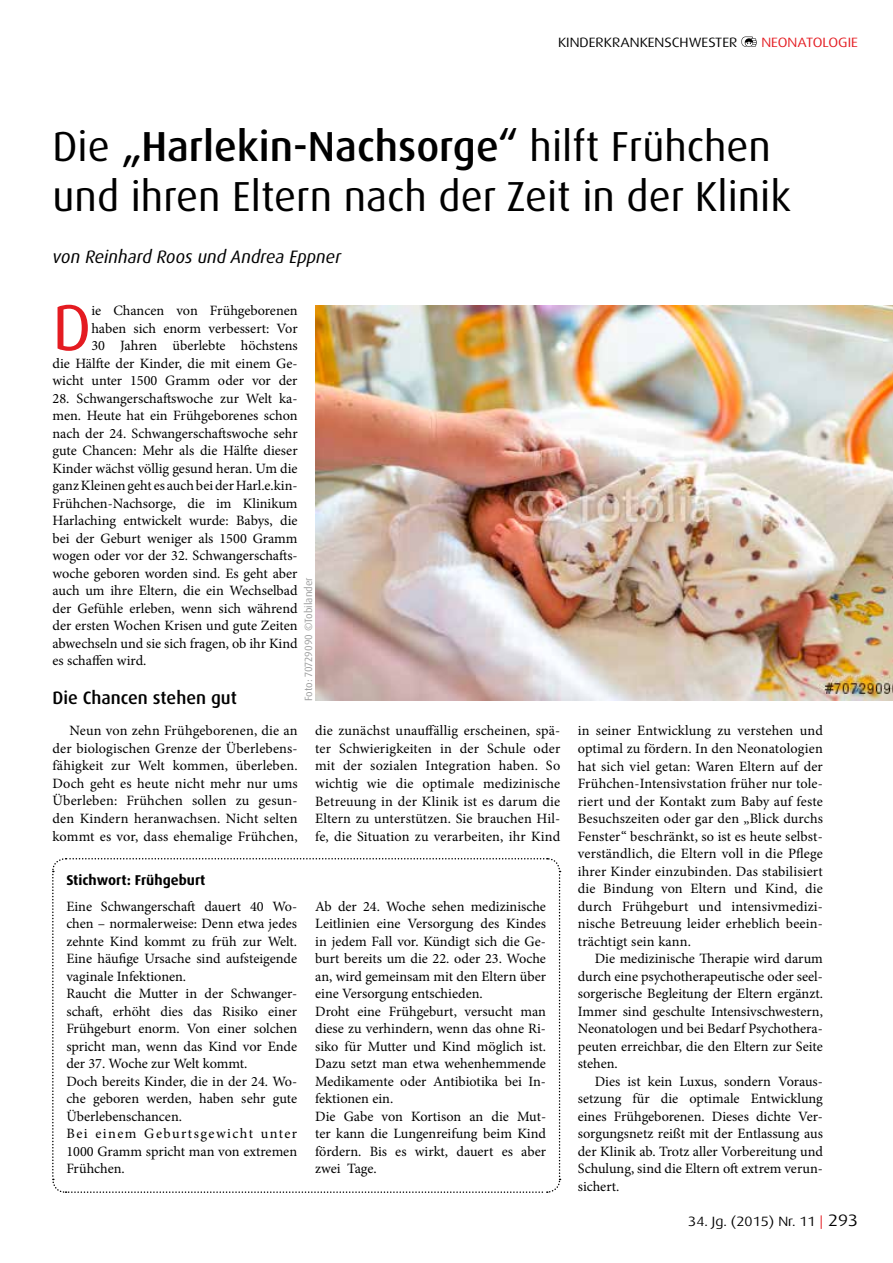
<style>
.page{position:relative;width:893px;height:1263px;background:#fff}
.page>*{position:absolute;margin:0;border:0;box-sizing:border-box;transform-origin:0 0}
.t1{font:65.1px "Dax OT";color:#e41b21}
.t2{font:42px/50.4px "Dax OT";color:#000}
.t3{font:italic 18px "Dax OT";color:#000}
.t4{font:500 18px "Dax OT";color:#000}
.t5{font:14.25px/17.5px "Minion Pro";color:#000;text-align:justify}
.t6{font:700 14.25px "Dax OT";color:#000}
.t7{font:13.5px "Dax Wide";color:#000}
.t8{font:13.5px "Dax Wide";color:#e41b21}
.t9{font:10.5px "Dax OT";color:#9c9d9d}
.s1{font-weight:500}
.s2{color:#e41b21}
.s3{font-size:16.5px}
</style>
<div class="page">
<svg style="left:741px;top:37px;width:16px;height:10px"></svg>
<img style="left:315px;top:306px;width:578px;height:394px">
<svg style="left:52px;top:858px;width:509px;height:335px"></svg>
<p class="t7" style="left:558px;top:35px;width:181px">KINDERKRANKENSCHWESTER</p>
<p class="t8" style="left:761px;top:35px;width:98px">NEONATOLOGIE</p>
<h2 class="t2" style="left:53px;top:121px;width:740px">Die <span class="s1">„Harlekin-Nachsorge“</span> hilft Frühchen und ihren Eltern nach der Zeit in der Klinik</h2>
<p class="t3" style="left:53px;top:245px;width:290px">von Reinhard Roos und Andrea Eppner</p>
<h1 class="t1" style="left:53px;top:286px;width:40px">D</h1>
<p class="t5" style="left:53px;top:302px;width:247px;text-align:right">ie Chancen von Frühgeborenen<br>haben sich enorm verbessert: Vor<br>30 Jahren überlebte höchstens<br>die Hälfte der Kinder, die mit einem Ge&shy;wicht unter 1500 Gramm oder vor der</p>
<p class="t5" style="left:53px;top:389px;width:247px">28. Schwangerschaftswoche zur Welt ka&shy;men. Heute hat ein Frühgeborenes schon nach der 24. Schwangerschaftswoche sehr gute Chancen: Mehr als die Hälfte dieser Kinder wächst völlig gesund heran. Um die ganz Kleinen geht es auch bei der Harl.e.kin-Frühchen-Nachsorge, die im Klinikum Harlaching entwickelt wurde: Babys, die bei der Geburt weniger als 1500 Gramm wogen oder vor der 32. Schwangerschafts&shy;woche geboren worden sind. Es geht aber auch um ihre Eltern, die ein Wechselbad der Gefühle erleben, wenn sich während der ersten Wochen Krisen und gute Zeiten abwechseln und sie sich fragen, ob ihr Kind es schaffen wird.</p>
<p class="t4" style="left:53px;top:686px;width:186px">Die Chancen stehen gut</p>
<p class="t5" style="left:53px;top:722px;width:247px;text-indent:17px">Neun von zehn Frühgeborenen, die an der biologischen Grenze der Überlebens&shy;fähigkeit zur Welt kommen, überleben.<br>Doch geht es heute nicht mehr nur ums Überleben: Frühchen sollen zu gesun&shy;den Kindern heranwachsen. Nicht selten kommt es vor, dass ehemalige Frühchen,</p>
<p class="t5" style="left:315px;top:722px;width:247px">die zunächst unauffällig erscheinen, spä&shy;ter Schwierigkeiten in der Schule oder mit der sozialen Integration haben. So wichtig wie die optimale medizinische Betreuung in der Klinik ist es darum die Eltern zu unterstützen. Sie brauchen Hil&shy;fe, die Situation zu verarbeiten, ihr Kind</p>
<p class="t5" style="left:578px;top:722px;width:247px">in seiner Entwicklung zu verstehen und optimal zu fördern. In den Neonatologien hat sich viel getan: Waren Eltern auf der Frühchen-Intensivstation früher nur tole&shy;riert und der Kontakt zum Baby auf feste Besuchszeiten oder gar den „Blick durchs Fenster“ beschränkt, so ist es heute selbst&shy;verständlich, die Eltern voll in die Pflege ihrer Kinder einzubinden. Das stabilisiert die Bindung von Eltern und Kind, die durch Frühgeburt und intensivmedizi&shy;nische Betreuung leider erheblich beein&shy;trächtigt sein kann.</p>
<p class="t5" style="left:578px;top:950px;width:247px;text-indent:17px">Die medizinische Therapie wird darum durch eine psychotherapeutische oder seel&shy;sorgerische Begleitung der Eltern ergänzt.<br>Immer sind geschulte Intensivschwestern, Neonatologen und bei Bedarf Psychothera&shy;peuten erreichbar, die den Eltern zur Seite stehen.</p>
<p class="t5" style="left:578px;top:1072px;width:247px;text-indent:17px">Dies ist kein Luxus, sondern Voraus&shy;setzung für die optimale Entwicklung eines Frühgeborenen. Dieses dichte Ver&shy;sorgungsnetz reißt mit der Entlassung aus der Klinik ab. Trotz aller Vorbereitung und Schulung, sind die Eltern oft extrem verun&shy;sichert.</p>
<p class="t9" style="left:302px;top:701px;width:126px;rotate:-90deg">Foto: 70729090 ©Tobilander</p>
<p class="t6" style="left:66px;top:871px;width:141px">Stichwort: Frühgeburt</p>
<p class="t5" style="left:66px;top:897px;width:232px;text-align:left">Eine Schwangerschaft dauert 40 Wo&shy;chen – normalerweise: Denn etwa jedes zehnte Kind kommt zu früh zur Welt.<br>Eine häufige Ursache sind aufsteigende vaginale Infektionen.<br>Raucht die Mutter in der Schwanger&shy;schaft, erhöht dies das Risiko einer<br>Frühgeburt enorm. Von einer solchen spricht man, wenn das Kind vor Ende der 37. Woche zur Welt kommt.<br>Doch bereits Kinder, die in der 24. Wo&shy;che geboren werden, haben sehr gute<br>Überlebenschancen.<br>Bei einem Geburtsgewicht unter<br>1000 Gramm spricht man von extremen<br>Frühchen.</p>
<p class="t5" style="left:315px;top:897px;width:232px;text-align:left">Ab der 24. Woche sehen medizinische Leitlinien eine Versorgung des Kindes in jedem Fall vor. Kündigt sich die Ge&shy;burt bereits um die 22. oder 23. Woche an, wird gemeinsam mit den Eltern über eine Versorgung entschieden.<br>Droht eine Frühgeburt, versucht man diese zu verhindern, wenn das ohne Ri&shy;siko für Mutter und Kind möglich ist.<br>Dazu setzt man etwa wehenhemmende Medikamente oder Antibiotika bei In&shy;fektionen ein.<br>Die Gabe von Kortison an die Mut&shy;ter kann die Lungenreifung beim Kind fördern. Bis es wirkt, dauert es aber zwei Tage.</p>
<p class="t7" style="left:688px;top:1213px;width:171px">34. Jg. (2015) Nr. 11 <span class="s2">|</span> <span class="s3">293</span></p>
</div>
